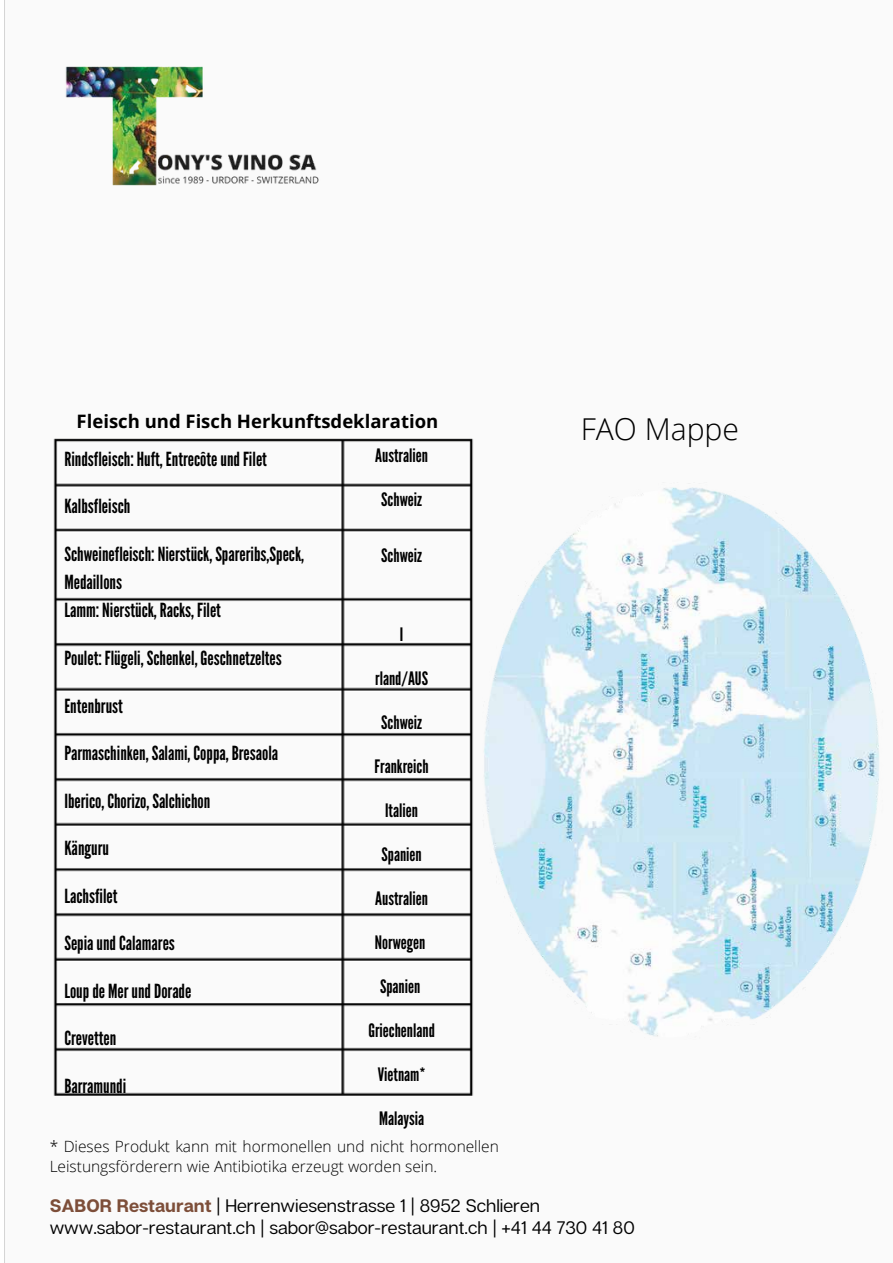
<style>
.page{position:relative;width:893px;height:1263px;background:#fff}
.page>*{position:absolute;margin:0;border:0;box-sizing:border-box;transform-origin:0 0}
.t1{font:300 30.15px "Open Sans";color:#000}
.t2{font:19.35px/28.3px "League Gothic";color:#000}
.t3{font:18.45px "League Gothic";color:#000}
.t4{font:700 18.45px "Open Sans";color:#000}
.t5{font:18.15px/22.6px "Articulat CF";color:#000}
.t6{font:300 15.45px/20.4px "Open Sans";color:#000}
.s1{font-weight:700;color:#7d4e39}
</style>
<div class="page">
<img style="left:4px;top:0;width:470px;height:1263px">
<img style="left:483px;top:482px;width:397px;height:558px">
<img style="left:50px;top:52px;width:296px;height:147px">
<p class="t4" style="left:77px;top:408px;width:363px">Fleisch und Fisch Herkunftsdeklaration</p>
<p class="t2" style="left:64px;top:445px;width:204px">Rindsfleisch:Huft, EntrecôteundFilet</p>
<p class="t2" style="left:64px;top:492px;width:67px">Kalbsfleisch</p>
<p class="t2" style="left:64px;top:540px;width:241px">Schweinefleisch:Nierstück,Spareribs,Speck,<br>Medaillons<br>Lamm:Nierstück,Racks, Filet</p>
<p class="t2" style="left:64px;top:644px;width:219px">Poulet: Flügeli,Schenkel,Geschnetzeltes</p>
<p class="t2" style="left:64px;top:692px;width:60px">Entenbrust</p>
<p class="t2" style="left:64px;top:739px;width:215px">Parmaschinken,Salami,Coppa,Bresaola</p>
<p class="t2" style="left:64px;top:787px;width:148px">Iberico,Chorizo,Salchichon</p>
<p class="t2" style="left:64px;top:834px;width:46px">Känguru</p>
<p class="t2" style="left:64px;top:882px;width:55px">Lachsfilet</p>
<p class="t2" style="left:64px;top:929px;width:112px">SepiaundCalamares</p>
<p class="t2" style="left:64px;top:977px;width:129px">Loupde MerundDorade</p>
<p class="t2" style="left:64px;top:1024px;width:54px">Crevetten</p>
<p class="t2" style="left:64px;top:1072px;width:63px">Barramundi</p>
<p class="t3" style="left:375px;top:445px;width:54px">Australien</p>
<p class="t3" style="left:381px;top:489px;width:42px">Schweiz</p>
<p class="t3" style="left:381px;top:544px;width:42px">Schweiz</p>
<p class="t3" style="left:400px;top:623px;width:5px">I</p>
<p class="t3" style="left:375px;top:667px;width:54px">rland/AUS</p>
<p class="t3" style="left:381px;top:711px;width:42px">Schweiz</p>
<p class="t3" style="left:375px;top:755px;width:56px">Frankreich</p>
<p class="t3" style="left:385px;top:799px;width:34px">Italien</p>
<p class="t3" style="left:381px;top:843px;width:42px">Spanien</p>
<p class="t3" style="left:375px;top:887px;width:54px">Australien</p>
<p class="t3" style="left:375px;top:931px;width:52px">Norwegen</p>
<p class="t3" style="left:380px;top:975px;width:42px">Spanien</p>
<p class="t3" style="left:368px;top:1019px;width:68px">Griechenland</p>
<p class="t3" style="left:378px;top:1063px;width:49px">Vietnam*</p>
<p class="t3" style="left:379px;top:1107px;width:47px">Malaysia</p>
<h1 class="t1" style="left:581px;top:408px;width:160px">FAO Mappe</h1>
<p class="t6" style="left:50px;top:1135px;width:451px">* Dieses Produkt kann mit hormonellen und nicht hormonellen<br>Leistungsförderern wie Antibiotika erzeugt worden sein.</p>
<p class="t5" style="left:50px;top:1194px;width:586px"><span class="s1">SABOR Restaurant</span> | Herrenwiesenstrasse 1 | 8952 Schlieren www.sabor-restaurant.ch | sabor@sabor-restaurant.ch | +41 44 730 41 80</p>
</div>
